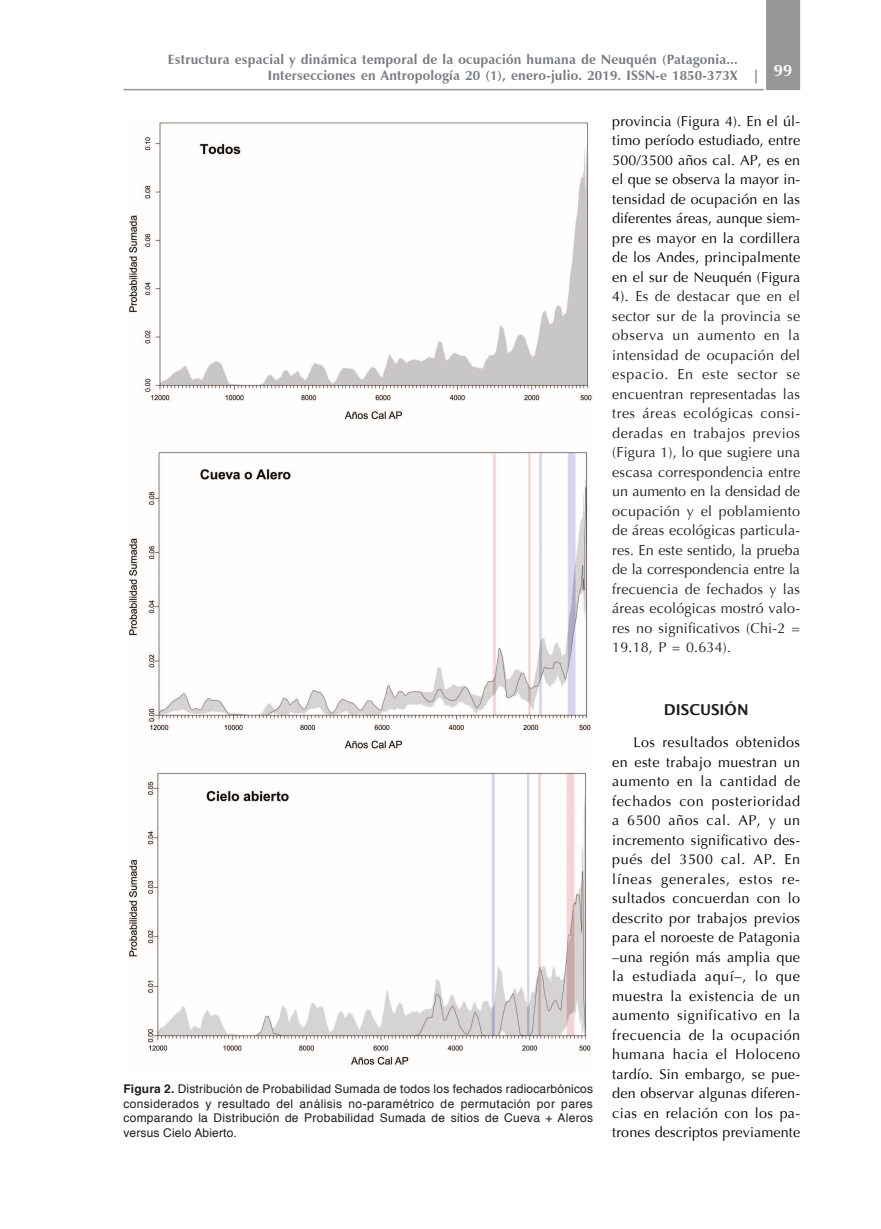
<style>
.page{position:relative;width:881px;height:1229px;background:#fff}
.page>*{position:absolute;margin:0;border:0;box-sizing:border-box;transform-origin:0 0}
.t1{font:700 16.5px "Zapf Humanist 601 BT";color:#fff}
.t2{font:600 15px "Lucida Sans";color:#1d1d1b}
.t3{font:14.25px/19.5px "Optima";letter-spacing:.015em;color:#1d1d1b;text-align:justify}
.t4{font:14.25px/19.5px "Optima";letter-spacing:.01em;color:#000;text-align:justify}
.t5{font:700 13.5px/16.5px "Zapf Humanist 601 BT";letter-spacing:.015em;color:#777c80;text-align:right}
.t6{font:12px/14.4px "Helvetica";letter-spacing:.025em;color:#1d1d1b;text-align:justify}
.s1{color:#000}
.s2{font-weight:700}
</style>
<div class="page">
<hr style="left:123px;top:89px;width:640px;height:1px;background:#969696">
<div style="left:766px;top:0;width:33px;height:90px;background:#969696"></div>
<img style="left:128px;top:122px;width:465px;height:945px">
<p class="t5" style="left:168px;top:51px;width:571px">Estructura espacial y dinámica temporal de la ocupación humana de Neuquén (Patagonia...<br>Intersecciones en Antropología 20 (1), enero-julio. 2019. ISSN-e 1850-373X</p>
<p class="t3" style="left:612px;top:111px;width:189px"><span class="s1">provincia (Figura 4). En el úl&shy;timo período estudiado, entre 500/3500 años cal. AP, es en el que se observa la mayor in&shy;tensidad de ocupación en las diferentes áreas, aunque siem&shy;pre es mayor en la cordillera de los Andes, principalmente en el sur de Neuquén (Figura 4).</span> Es de destacar que en el sector sur de la provincia se observa un aumento en la intensidad de ocupación del espacio. En este sector se encuentran representadas las tres áreas ecológicas consi&shy;deradas en trabajos previos (Figura 1), lo que sugiere una escasa correspondencia entre un aumento en la densidad de ocupación y el poblamiento de áreas ecológicas particula&shy;res. En este sentido, la prueba de la correspondencia entre la frecuencia de fechados y las áreas ecológicas mostró valo&shy;res no significativos (Chi-2 = 19.18, P = 0.634).</p>
<p class="t1" style="left:752px;top:60px;width:41px"><sub>|</sub> 99</p>
<p class="t6" style="left:123px;top:1082px;width:471px"><span class="s2">Figura 2.</span> Distribución de Probabilidad Sumada de todos los fechados radiocarbónicos considerados y resultado del análisis no-paramétrico de permutación por pares comparando la Distribución de Probabilidad Sumada de sitios de Cueva + Aleros versus Cielo Abierto.</p>
<p class="t2" style="left:663px;top:701px;width:86px">DISCUSIÓN</p>
<p class="t4" style="left:612px;top:733px;width:189px;text-indent:21px">Los resultados obtenidos en este trabajo muestran un aumento en la cantidad de fechados con posterioridad a 6500 años cal. AP, y un incremento significativo des&shy;pués del 3500 cal. AP. En líneas generales, estos re&shy;sultados concuerdan con lo descrito por trabajos previos para el noroeste de Patagonia –una región más amplia que la estudiada aquí–, lo que muestra la existencia de un aumento significativo en la frecuencia de la ocupación humana hacia el Holoceno tardío. Sin embargo, se pue&shy;den observar algunas diferen&shy;cias en relación con los pa&shy;trones descriptos previamente</p>
</div>
